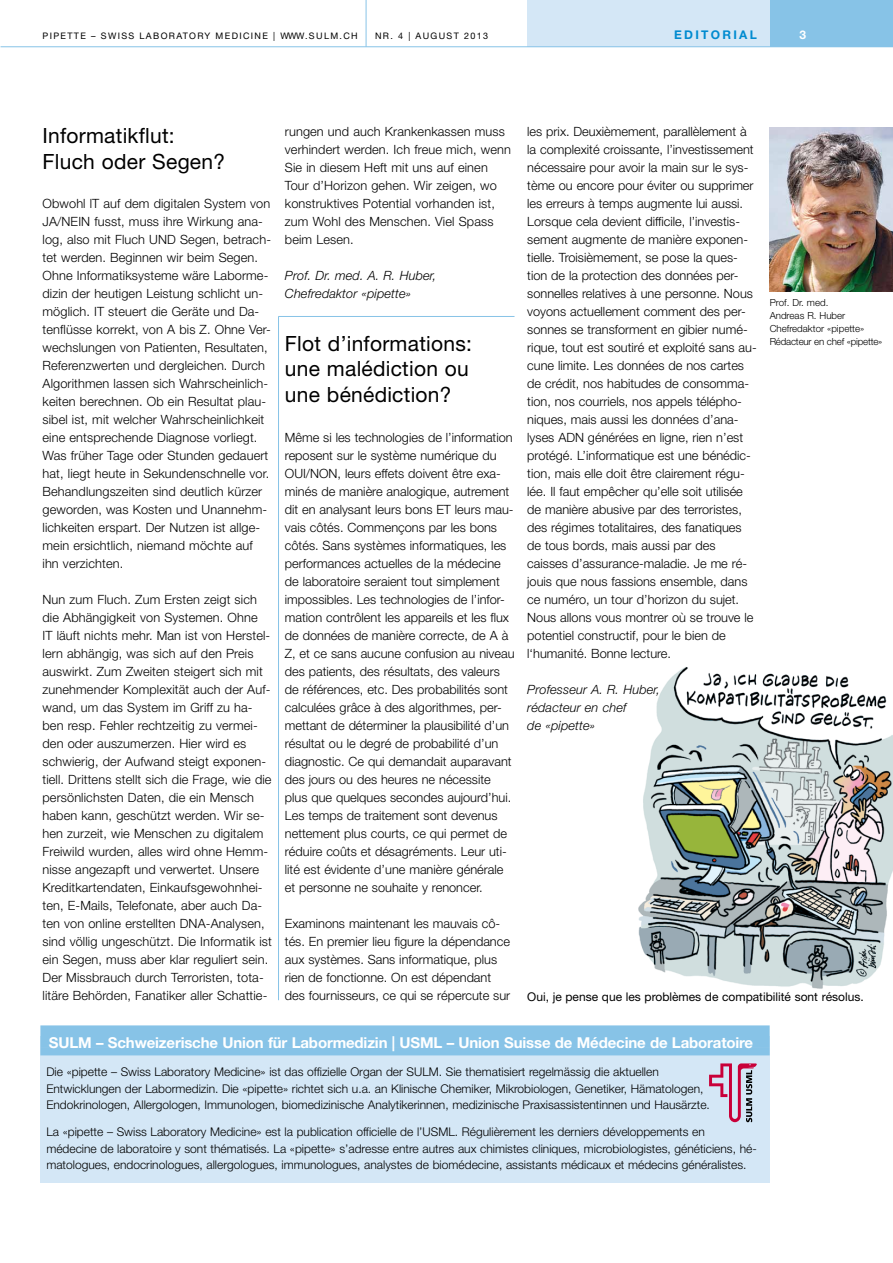
<style>
.page{position:relative;width:893px;height:1263px;background:#fff}
.page>*{position:absolute;margin:0;border:0;box-sizing:border-box;transform-origin:0 0}
.t1{font:21px/25.5px "Helvetica Neue";letter-spacing:.01em;color:#000}
.t2{font:700 15px "Helvetica Neue";letter-spacing:-.01em;color:#fff}
.t3{font:300 12.75px/18px "Helvetica Neue";color:#000}
.t4{font:italic 300 12.75px/18px "Helvetica Neue";letter-spacing:.01em;color:#000}
.t5{font:300 12px/16.5px "Helvetica Neue";color:#000}
.t6{font:12px "Helvetica Neue";color:#000}
.t7{font:700 12px "Helvetica Neue";letter-spacing:.19em;color:#008bd0}
.t8{font:700 12px "Helvetica Neue";color:#fff}
.t9{font:300 9.75px/13px "Helvetica Neue";color:#000}
.t10{font:9px "Helvetica Neue";letter-spacing:.15em;color:#000}
</style>
<div class="page">
<div style="left:527px;top:0;width:366px;height:47px;background:#87c3e7"></div>
<div style="left:527px;top:0;width:243px;height:47px;background:#d4e7f6"></div>
<hr style="left:0;top:46px;width:893px;height:1px;background:#87c3e7">
<hr style="left:366px;top:0;width:1px;height:47px;background:#87c3e7">
<img style="left:638px;top:667px;width:255px;height:322px">
<img style="left:770px;top:128px;width:123px;height:164px">
<hr style="left:278px;top:316px;width:236px;height:1px;background:#87c3e7">
<hr style="left:278px;top:317px;width:1px;height:683px;background:#87c3e7">
<div style="left:40px;top:1036px;width:730px;height:146px;background:linear-gradient(to right,#d4e7f6,#d4e7f6)"></div>
<div style="left:40px;top:1025px;width:730px;height:23px;background:#87c3e7"></div>
<div style="left:40px;top:1048px;width:730px;height:7px;background:#87c3e7"></div>
<div style="left:43px;top:1064px;width:721px;height:115px;background:#d4e7f6"></div>
<div style="left:40px;top:1061px;width:727px;height:121px;border:6px solid #d4e7f6"></div>
<svg style="left:709px;top:1063px;width:48px;height:59px"></svg>
<p class="t10" style="left:43px;top:30px;width:317px">pipette – swiss laboratory medicine | www.sulm.ch</p>
<p class="t10" style="left:375px;top:30px;width:115px">NR. 4 | august 2013</p>
<p class="t7" style="left:674px;top:27px;width:84px">editorial</p>
<p class="t8" style="left:799px;top:27px;width:8px">3</p>
<h1 class="t1" style="left:43px;top:123px;width:184px">Informatikflut:<br>Fluch oder Segen?</h1>
<p class="t3" style="left:43px;top:194px;width:230px">Obwohl lT auf dem digitalen System von JA/NEIN fusst, muss ihre Wirkung ana&shy;log, also mit Fluch UND Segen, betrach&shy;tet werden. Beginnen wir beim Segen.<br>Ohne Informatiksysteme wäre Laborme&shy;dizin der heutigen Leistung schlicht un&shy;möglich. IT steuert die Geräte und Da&shy;tenflüsse korrekt, von A bis Z. Ohne Ver&shy;wechslungen von Patienten, Resultaten, Referenzwerten und dergleichen. Durch Algorithmen lassen sich Wahrscheinlich&shy;keiten berechnen. Ob ein Resultat plau&shy;sibel ist, mit welcher Wahrscheinlichkeit eine entsprechende Diagnose vorliegt.<br>Was früher Tage oder Stunden gedauert hat, liegt heute in Sekundenschnelle vor.<br>Behandlungszeiten sind deutlich kürzer geworden, was Kosten und Unannehm&shy;lichkeiten erspart. Der Nutzen ist allge&shy;mein ersichtlich, niemand möchte auf ihn verzichten.</p>
<p class="t3" style="left:43px;top:590px;width:231px">Nun zum Fluch. Zum Ersten zeigt sich die Abhängigkeit von Systemen. Ohne<br>IT läuft nichts mehr. Man ist von Herstel&shy;lern abhängig, was sich auf den Preis auswirkt. Zum Zweiten steigert sich mit zunehmender Komplexität auch der Auf&shy;wand, um das System im Griff zu ha&shy;ben resp. Fehler rechtzeitig zu vermei&shy;den oder auszumerzen. Hier wird es schwierig, der Aufwand steigt exponen&shy;tiell. Drittens stellt sich die Frage, wie die persönlichsten Daten, die ein Mensch haben kann, geschützt werden. Wir se&shy;hen zurzeit, wie Menschen zu digitalem Freiwild wurden, alles wird ohne Hemm&shy;nisse angezapft und verwertet. Unsere Kreditkartendaten, Einkaufsgewohnhei&shy;ten, E-Mails, Telefonate, aber auch Da&shy;ten von online erstellten DNA-Analysen, sind völlig ungeschützt. Die Informatik ist ein Segen, muss aber klar reguliert sein.<br>Der Missbrauch durch Terroristen, tota&shy;litäre Behörden, Fanatiker aller Schattie-</p>
<p class="t3" style="left:285px;top:122px;width:228px">rungen und auch Krankenkassen muss verhindert werden. Ich freue mich, wenn Sie in diesem Heft mit uns auf einen Tour d’Horizon gehen. Wir zeigen, wo konstruktives Potential vorhanden ist, zum Wohl des Menschen. Viel Spass beim Lesen.</p>
<p class="t4" style="left:285px;top:267px;width:153px">Prof. Dr. med. A. R. Huber,<br>Chefredaktor «pipette»</p>
<h1 class="t1" style="left:285px;top:330px;width:189px">Flot d’informations: une malédiction ou une bénédiction?</h1>
<p class="t3" style="left:285px;top:428px;width:231px">Même si les technologies de l’information reposent sur le système numérique du OUI/NON, leurs effets doivent être exa&shy;minés de manière analogique, autrement dit en analysant leurs bons ET leurs mau&shy;vais côtés. Commençons par les bons côtés. Sans systèmes informatiques, les performances actuelles de la médecine de laboratoire seraient tout simplement impossibles. Les technologies de l’infor&shy;mation contrôlent les appareils et les flux de données de manière correcte, de A à Z, et ce sans aucune confusion au niveau des patients, des résultats, des valeurs de références, etc. Des probabilités sont calculées grâce à des algorithmes, per&shy;mettant de déterminer la plausibilité d’un résultat ou le degré de probabilité d’un diagnostic. Ce qui demandait auparavant des jours ou des heures ne nécessite plus que quelques secondes aujourd’hui.<br>Les temps de traitement sont devenus nettement plus courts, ce qui permet de réduire coûts et désagréments. Leur uti&shy;lité est évidente d’une manière générale et personne ne souhaite y renoncer.</p>
<p class="t3" style="left:285px;top:914px;width:227px">Examinons maintenant les mauvais cô&shy;tés. En premier lieu figure la dépendance aux systèmes. Sans informatique, plus rien de fonctionne. On est dépendant des fournisseurs, ce qui se répercute sur</p>
<p class="t3" style="left:527px;top:122px;width:231px">les prix. Deuxièmement, parallèlement à la complexité croissante, l’investissement nécessaire pour avoir la main sur le sys&shy;tème ou encore pour éviter ou supprimer les erreurs à temps augmente lui aussi.<br>Lorsque cela devient difficile, l’investis&shy;sement augmente de manière exponen&shy;tielle. Troisièmement, se pose la ques&shy;tion de la protection des données per&shy;sonnelles relatives à une personne. Nous voyons actuellement comment des per&shy;sonnes se transforment en gibier numé&shy;rique, tout est soutiré et exploité sans au&shy;cune limite. Les données de nos cartes de crédit, nos habitudes de consomma&shy;tion, nos courriels, nos appels télépho&shy;niques, mais aussi les données d’ana&shy;lyses ADN générées en ligne, rien n’est protégé. L’informatique est une bénédic&shy;tion, mais elle doit être clairement régu&shy;lée. Il faut empêcher qu’elle soit utilisée de manière abusive par des terroristes, des régimes totalitaires, des fanatiques de tous bords, mais aussi par des caisses d’assurance-maladie. Je me ré&shy;jouis que nous fassions ensemble, dans ce numéro, un tour d’horizon du sujet.<br>Nous allons vous montrer où se trouve le potentiel constructif, pour le bien de l‘humanité. Bonne lecture.</p>
<p class="t4" style="left:527px;top:680px;width:134px">Professeur A. R. Huber, rédacteur en chef<br>de «pipette»</p>
<p class="t9" style="left:770px;top:296px;width:114px">Prof. Dr. med.<br>Andreas R. Huber<br>Chefredaktor «pipette»<br>Rédacteur en chef «pipette»</p>
<p class="t6" style="left:527px;top:989px;width:338px">Oui, je pense que les problèmes de compatibilité sont résolus.</p>
<p class="t2" style="left:49px;top:1033px;width:706px">SULM – Schweizerische Union für Labormedizin | USML – Union Suisse de Médecine de Laboratoire</p>
<p class="t5" style="left:46px;top:1064px;width:665px">Die «pipette – Swiss Laboratory Medicine» ist das offizielle Organ der SULM. Sie thematisiert regelmässig die aktuellen<br>Entwicklungen der Labormedizin. Die «pipette» richtet sich u.a. an Klinische Chemiker, Mikrobiologen, Genetiker, Hämatologen,<br>Endokrinologen, Allergologen, Immunologen, biomedizinische Analytikerinnen, medizinische Praxisassistentinnen und Hausärzte.</p>
<p class="t5" style="left:46px;top:1124px;width:712px">La «pipette – Swiss Laboratory Medicine» est la publication officielle de l’USML. Régulièrement les derniers développements en médecine de laboratoire y sont thématisés. La «pipette» s’adresse entre autres aux chimistes cliniques, microbiologistes, généticiens, hé&shy;matologues, endocrinologues, allergologues, immunologues, analystes de biomédecine, assistants médicaux et médecins généralistes.</p>
</div>
